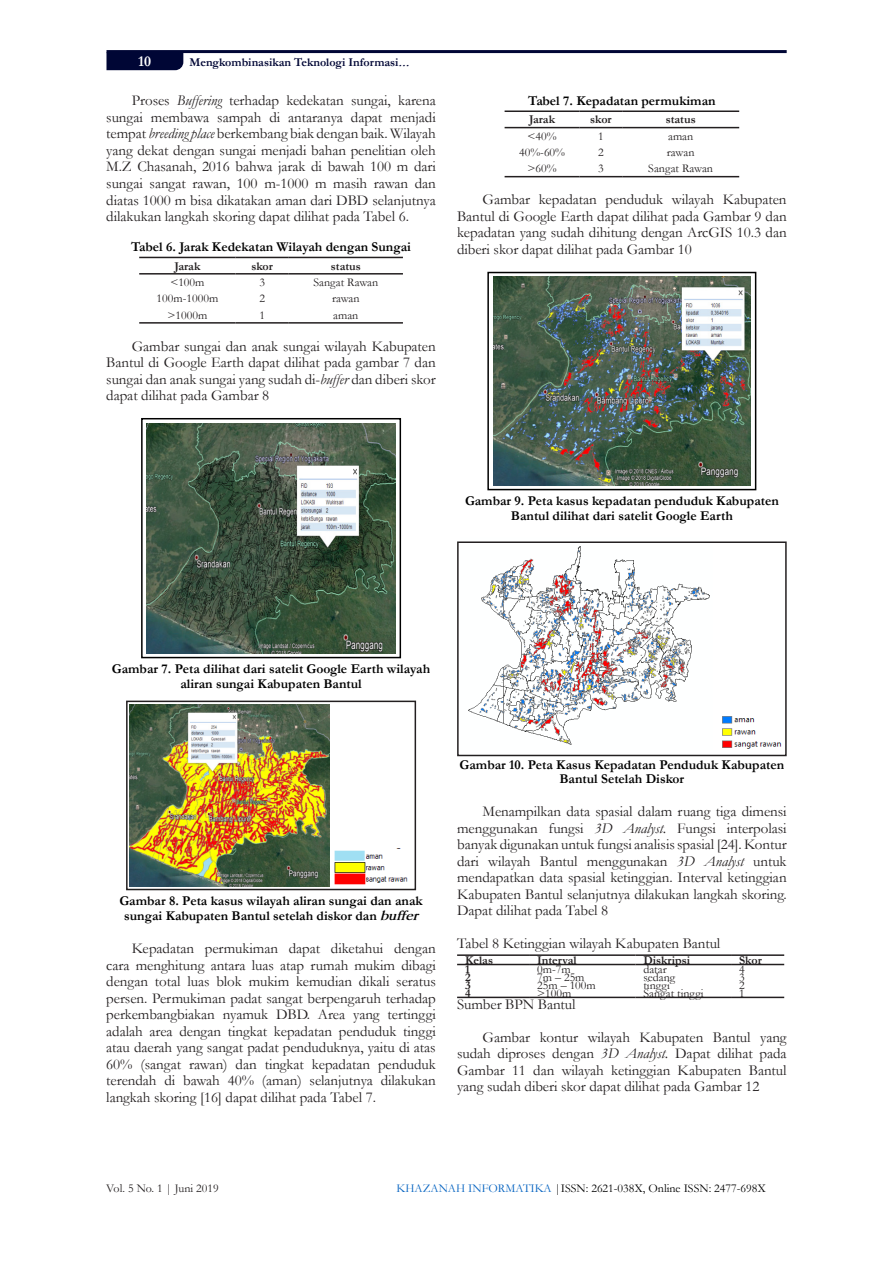
<style>
.page{position:relative;width:893px;height:1263px;background:#fff}
.page>*{position:absolute;margin:0;border:0;box-sizing:border-box;transform-origin:0 0}
.para_isi{font:15px/16.5px "Garamond";letter-spacing:-.005em;color:#231f20;text-align:justify}
.Body_Text{font:15px "Garamond";letter-spacing:-.005em;color:#231f20}
.t1{font:700 15px "Garamond";color:#fff}
.tb_gb{font:700 13.5px/14.9px "Garamond";color:#000;text-align:center}
.t2{font:12px "Garamond";color:#231f20}
.t3{font:700 12px "Garamond";color:#231f20}
.t4{font:12px "Garamond";color:#000}
.t5{font:700 12px "Garamond";color:#000635}
.s1{font-style:italic}
.s2{color:#0563c1}
</style>
<div class="page">
<hr style="left:107px;top:50px;width:680px;height:3px;background:#000635">
<svg style="left:106px;top:52px;width:77px;height:18px"></svg>
<hr style="left:139px;top:322px;width:97px;height:2px;background:#231f20">
<hr style="left:236px;top:322px;width:53px;height:2px;background:#231f20">
<hr style="left:289px;top:322px;width:114px;height:2px;background:#231f20">
<hr style="left:139px;top:257px;width:97px;height:1px;background:#231f20">
<hr style="left:236px;top:257px;width:53px;height:1px;background:#231f20">
<hr style="left:289px;top:257px;width:114px;height:1px;background:#231f20">
<hr style="left:139px;top:273px;width:97px;height:2px;background:#231f20">
<hr style="left:236px;top:273px;width:53px;height:2px;background:#231f20">
<hr style="left:289px;top:273px;width:114px;height:2px;background:#231f20">
<img style="left:147px;top:423px;width:248px;height:230px">
<div style="left:141px;top:418px;width:260px;height:240px;border:2px solid #000"></div>
<img style="left:130px;top:704px;width:199px;height:182px">
<img style="left:334px;top:850px;width:74px;height:35px">
<hr style="left:505px;top:110px;width:75px;height:2px;background:#231f20">
<hr style="left:580px;top:110px;width:42px;height:2px;background:#231f20">
<hr style="left:622px;top:110px;width:117px;height:2px;background:#231f20">
<hr style="left:505px;top:127px;width:75px;height:1px;background:#231f20">
<hr style="left:580px;top:127px;width:42px;height:1px;background:#231f20">
<hr style="left:622px;top:127px;width:117px;height:1px;background:#231f20">
<hr style="left:505px;top:176px;width:75px;height:1px;background:#231f20">
<hr style="left:580px;top:176px;width:42px;height:1px;background:#231f20">
<hr style="left:622px;top:176px;width:117px;height:1px;background:#231f20">
<img style="left:493px;top:277px;width:257px;height:208px">
<div style="left:487px;top:272px;width:269px;height:218px;border:2px solid #000"></div>
<img style="left:468px;top:546px;width:242px;height:199px">
<img style="left:722px;top:716px;width:60px;height:33px">
<hr style="left:457px;top:997px;width:72px;height:1px;background:#231f20">
<hr style="left:529px;top:997px;width:106px;height:1px;background:#231f20">
<hr style="left:635px;top:997px;width:96px;height:1px;background:#231f20">
<hr style="left:731px;top:997px;width:53px;height:1px;background:#231f20">
<hr style="left:457px;top:954px;width:72px;height:2px;background:#231f20">
<hr style="left:529px;top:954px;width:106px;height:2px;background:#231f20">
<hr style="left:635px;top:954px;width:96px;height:2px;background:#231f20">
<hr style="left:731px;top:954px;width:53px;height:2px;background:#231f20">
<hr style="left:457px;top:964px;width:72px;height:1px;background:#231f20">
<hr style="left:529px;top:964px;width:106px;height:1px;background:#231f20">
<hr style="left:635px;top:964px;width:96px;height:1px;background:#231f20">
<hr style="left:731px;top:964px;width:53px;height:1px;background:#231f20">
<div style="left:126px;top:701px;width:290px;height:189px;border:2px solid #231f20"></div>
<div style="left:457px;top:541px;width:330px;height:215px;border:2px solid #231f20"></div>
<p class="t1" style="left:138px;top:51px;width:14px">10</p>
<p class="t5" style="left:189px;top:54px;width:222px">Mengkombinasikan Teknologi Informasi<span class="s1">...</span></p>
<p class="para_isi" style="left:106px;top:92px;width:331px;text-indent:26px">Proses <span class="s1">Buffering</span> terhadap kedekatan sungai, karena sungai membawa sampah di antaranya dapat menjadi tempat <span class="s1">breeding place</span> berkembang biak dengan baik. Wilayah yang dekat dengan sungai menjadi bahan penelitian oleh M.Z Chasanah, 2016 bahwa jarak di bawah 100 m dari sungai sangat rawan, 100 m-1000 m masih rawan dan diatas 1000 m bisa dikatakan aman dari DBD selanjutnya dilakukan langkah skoring dapat dilihat pada Tabel 6.</p>
<p class="tb_gb" style="left:131px;top:239px;width:281px">Tabel 6. Jarak Kedekatan Wilayah dengan Sungai</p>
<p class="t3" style="left:174px;top:258px;width:27px">Jarak</p>
<p class="t3" style="left:251px;top:258px;width:23px">skor</p>
<p class="t3" style="left:331px;top:258px;width:31px">status</p>
<p class="t2" style="left:170px;top:274px;width:36px">&lt;100m</p>
<p class="t2" style="left:259px;top:274px;width:7px">3</p>
<p class="t2" style="left:313px;top:274px;width:66px">Sangat Rawan</p>
<p class="t2" style="left:157px;top:290px;width:63px">100m-1000m</p>
<p class="t2" style="left:259px;top:290px;width:7px">2</p>
<p class="t2" style="left:332px;top:290px;width:29px">rawan</p>
<p class="t2" style="left:168px;top:307px;width:41px">&gt;1000m</p>
<p class="t2" style="left:259px;top:307px;width:7px">1</p>
<p class="t2" style="left:333px;top:307px;width:27px">aman</p>
<p class="para_isi" style="left:106px;top:337px;width:331px;text-indent:26px">Gambar sungai dan anak sungai wilayah Kabupaten Bantul di Google Earth dapat dilihat pada gambar 7 dan sungai dan anak sungai yang sudah di-<span class="s1">buffer</span> dan diberi skor dapat dilihat pada Gambar 8</p>
<p class="tb_gb" style="left:528px;top:93px;width:189px">Tabel 7. Kepadatan permukiman</p>
<p class="t3" style="left:529px;top:111px;width:27px">Jarak</p>
<p class="t3" style="left:590px;top:111px;width:23px">skor</p>
<p class="t3" style="left:666px;top:111px;width:31px">status</p>
<p class="t2" style="left:528px;top:128px;width:31px">&lt;40%</p>
<p class="t2" style="left:598px;top:128px;width:7px">1</p>
<p class="t2" style="left:668px;top:128px;width:27px">aman</p>
<p class="t2" style="left:519px;top:144px;width:48px">40%-60%</p>
<p class="t2" style="left:598px;top:144px;width:7px">2</p>
<p class="t2" style="left:667px;top:144px;width:29px">rawan</p>
<p class="t2" style="left:528px;top:161px;width:31px">&gt;60%</p>
<p class="t2" style="left:598px;top:161px;width:7px">3</p>
<p class="t2" style="left:648px;top:161px;width:66px">Sangat Rawan</p>
<p class="para_isi" style="left:457px;top:191px;width:331px;text-indent:26px">Gambar kepadatan penduduk wilayah Kabupaten Bantul di Google Earth dapat dilihat pada Gambar 9 dan kepadatan yang sudah dihitung dengan ArcGIS 10.3 dan diberi skor dapat dilihat pada Gambar 10</p>
<p class="tb_gb" style="left:465px;top:494px;width:315px">Gambar 9. Peta kasus kepadatan penduduk Kabupaten<br>Bantul dilihat dari satelit Google Earth</p>
<p class="tb_gb" style="left:112px;top:661px;width:320px">Gambar 7. Peta dilihat dari satelit Google Earth wilayah aliran sungai Kabupaten Bantul</p>
<p class="tb_gb" style="left:119px;top:893px;width:305px">Gambar 8. Peta kasus wilayah aliran sungai dan anak sungai Kabupaten Bantul setelah diskor dan <span class="s1">buffer</span></p>
<p class="para_isi" style="left:106px;top:940px;width:331px;text-indent:26px">Kepadatan permukiman dapat diketahui dengan cara menghitung antara luas atap rumah mukim dibagi dengan total luas blok mukim kemudian dikali seratus persen. Permukiman padat sangat berpengaruh terhadap perkembangbiakan nyamuk DBD. Area yang tertinggi adalah area dengan tingkat kepadatan penduduk tinggi atau daerah yang sangat padat penduduknya, yaitu di atas 60% (sangat rawan) dan tingkat kepadatan penduduk terendah di bawah 40% (aman) selanjutnya dilakukan langkah skoring [16] dapat dilihat pada Tabel 7.</p>
<p class="tb_gb" style="left:460px;top:757px;width:326px">Gambar 10. Peta Kasus Kepadatan Penduduk Kabupaten<br>Bantul Setelah Diskor</p>
<p class="para_isi" style="left:457px;top:803px;width:331px;text-indent:26px">Menampilkan data spasial dalam ruang tiga dimensi menggunakan fungsi <span class="s1">3D Analyst.</span> Fungsi interpolasi banyak digunakan untuk fungsi analisis spasial [24]. Kontur dari wilayah Bantul menggunakan <span class="s1">3D Analyst</span> untuk mendapatkan data spasial ketinggian. Interval ketinggian Kabupaten Bantul selanjutnya dilakukan langkah skoring.<br>Dapat dilihat pada Tabel 8</p>
<p class="Body_Text" style="left:457px;top:934px;width:265px">Tabel 8 Ketinggian wilayah Kabupaten Bantul</p>
<p class="t3" style="left:465px;top:952px;width:29px">Kelas</p>
<p class="t3" style="left:537px;top:952px;width:41px">Interval</p>
<p class="t3" style="left:643px;top:952px;width:48px">Diskripsi</p>
<p class="t3" style="left:739px;top:952px;width:24px">Skor</p>
<p class="t3" style="left:465px;top:961px;width:6px">1</p>
<p class="t2" style="left:537px;top:961px;width:35px">0m-7m</p>
<p class="t2" style="left:643px;top:961px;width:25px">datar</p>
<p class="t2" style="left:739px;top:961px;width:7px">4</p>
<p class="t3" style="left:465px;top:969px;width:7px">2</p>
<p class="t2" style="left:537px;top:969px;width:49px">7m – 25m</p>
<p class="t2" style="left:643px;top:969px;width:33px">sedang</p>
<p class="t2" style="left:739px;top:969px;width:7px">3</p>
<p class="t3" style="left:465px;top:977px;width:7px">3</p>
<p class="t2" style="left:537px;top:977px;width:60px">25m – 100m</p>
<p class="t2" style="left:643px;top:977px;width:28px">tinggi</p>
<p class="t2" style="left:739px;top:977px;width:7px">2</p>
<p class="t3" style="left:465px;top:985px;width:7px">4</p>
<p class="t2" style="left:537px;top:985px;width:36px">&gt;100m</p>
<p class="t2" style="left:643px;top:985px;width:62px">Sangat tinggi</p>
<p class="t2" style="left:739px;top:985px;width:7px">1</p>
<p class="Body_Text" style="left:457px;top:994px;width:120px">Sumber BPN Bantul</p>
<p class="para_isi" style="left:457px;top:1028px;width:331px;text-indent:26px">Gambar kontur wilayah Kabupaten Bantul yang sudah diproses dengan <span class="s1">3D Analyst.</span> Dapat dilihat pada Gambar 11 dan wilayah ketinggian Kabupaten Bantul yang sudah diberi skor dapat dilihat pada Gambar 12</p>
<p class="t2" style="left:106px;top:1180px;width:114px">Vol. 5 No. 1 | Juni 2019</p>
<p class="t4" style="left:397px;top:1180px;width:371px"><span class="s2">KHAZANAH INFORMATIKA</span> |ISSN: 2621-038X, Online ISSN: 2477-698X</p>
</div>
